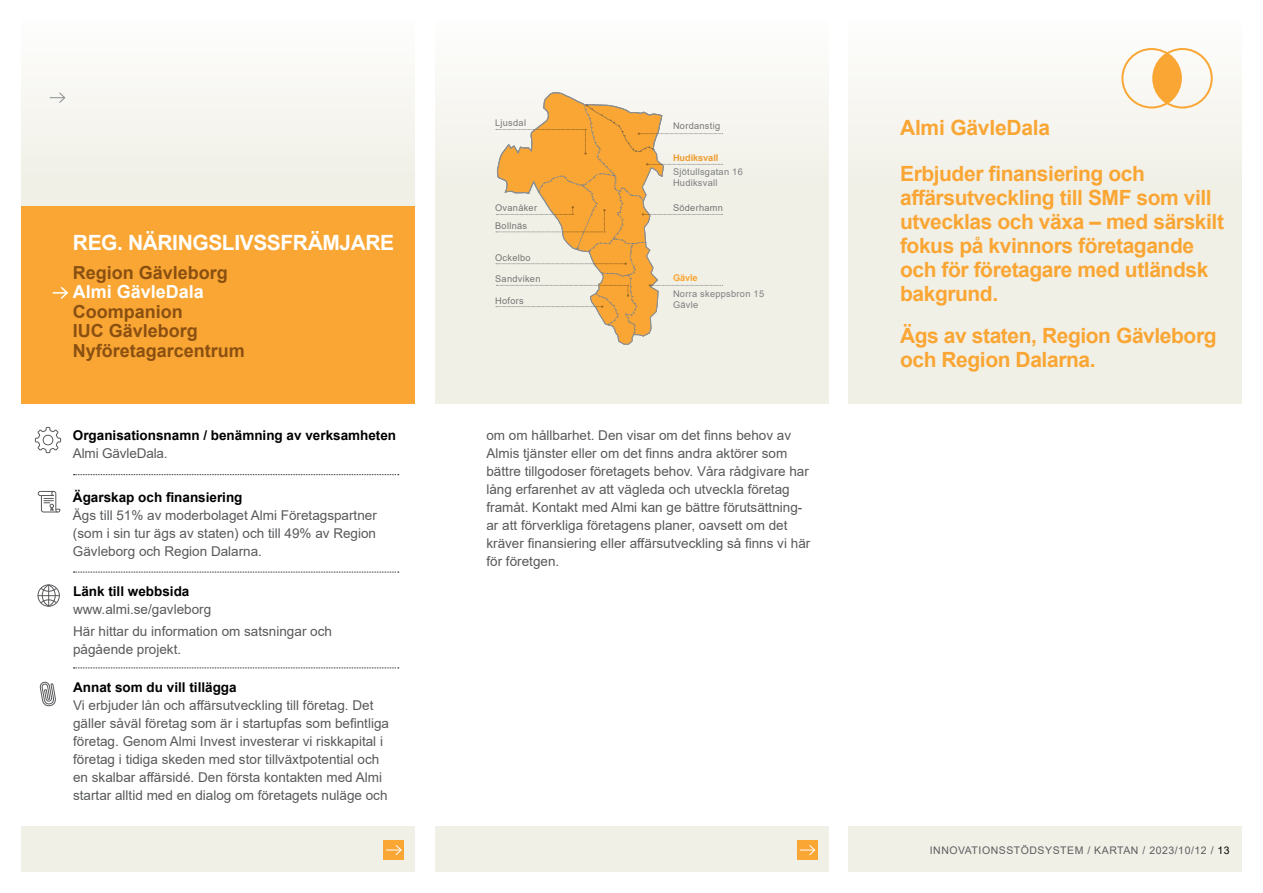
<style>
.page{position:relative;width:1263px;height:893px;background:#fff}
.page>*{position:absolute;margin:0;border:0;box-sizing:border-box;transform-origin:0 0}
.t1{font:700 21px/24px "Arial";letter-spacing:-.02em;color:#faa634}
.t2{font:700 21px "Arial";letter-spacing:-.02em;color:#fff}
.t3{font:700 18px "Arial";color:#8a5011}
.t4{font:700 18px "Arial";color:#fff}
.t5{font:13.5px/18px "Arial";color:#58595b}
.t6{font:700 13.5px "Arial";color:#000}
.t7{font:10.5px "Arial";letter-spacing:.05em;color:#5d5d60}
.t8{font:9.3px/11.1px "Arial";letter-spacing:.03em;color:#7c7e81}
.t9{font:700 9.3px "Arial";letter-spacing:-.01em;color:#faa634}
.s1{color:#000}
</style>
<div class="page">
<div style="left:848px;top:827px;width:394px;height:45px;background:#f1f0e7"></div>
<div style="left:435px;top:827px;width:393px;height:45px;background:#f1f0e7"></div>
<div style="left:21px;top:827px;width:394px;height:45px;background:#f1f0e7"></div>
<div style="left:21px;top:21px;width:394px;height:371px;background:#f6f5f0"></div>
<div style="left:21px;top:206px;width:394px;height:198px;background:#faa634"></div>
<svg style="left:50px;top:92px;width:16px;height:11px"></svg>
<div style="left:848px;top:21px;width:394px;height:383px;background:linear-gradient(to bottom,#f9f8f4,#eeede2)"></div>
<div style="left:384px;top:841px;width:20px;height:19px;background:#faa634"></div>
<div style="left:797px;top:841px;width:20px;height:19px;background:#faa634"></div>
<svg style="left:386px;top:845px;width:16px;height:11px"></svg>
<svg style="left:800px;top:845px;width:16px;height:11px"></svg>
<div style="left:1121px;top:48px;width:61px;height:60px;border:2px solid #faa634;border-radius:50%"></div>
<div style="left:1152px;top:48px;width:61px;height:60px;border:2px solid #faa634;border-radius:50%"></div>
<div style="left:1153px;top:53px;width:28px;height:50px;background:#faa634;border-radius:50%"></div>
<svg style="left:53px;top:286px;width:15px;height:13px"></svg>
<svg style="left:39px;top:681px;width:17px;height:26px"></svg>
<svg style="left:37px;top:491px;width:24px;height:22px"></svg>
<svg style="left:74px;top:572px;width:325px;height:1px"></svg>
<svg style="left:38px;top:584px;width:22px;height:23px"></svg>
<svg style="left:74px;top:667px;width:325px;height:1px"></svg>
<svg style="left:34px;top:427px;width:28px;height:27px"></svg>
<svg style="left:74px;top:474px;width:325px;height:1px"></svg>
<div style="left:435px;top:21px;width:393px;height:383px;background:linear-gradient(to right,#f6f5ef,#f5f4ed)"></div>
<svg style="left:496px;top:93px;width:227px;height:251px;background:#f0d2a4"></svg>
<p class="t2" style="left:73px;top:228px;width:323px">REG. NÄRINGSLIVSSFRÄMJARE</p>
<p class="t3" style="left:73px;top:260px;width:157px">Region Gävleborg</p>
<p class="t4" style="left:73px;top:279px;width:133px">Almi GävleDala</p>
<p class="t3" style="left:73px;top:299px;width:111px">Coompanion</p>
<p class="t3" style="left:73px;top:318px;width:127px">IUC Gävleborg</p>
<p class="t3" style="left:73px;top:338px;width:174px">Nyföretagarcentrum</p>
<p class="t6" style="left:73px;top:426px;width:325px">Organisationsnamn / benämning av verksamheten</p>
<p class="t5" style="left:73px;top:445px;width:96px">Almi GävleDala.</p>
<p class="t6" style="left:73px;top:487px;width:171px">Ägarskap och finansiering</p>
<p class="t5" style="left:73px;top:506px;width:305px;text-align:justify">Ägs till 51% av moderbolaget Almi Företagspartner (som i sin tur ägs av staten) och till 49% av Region Gävleborg och Region Dalarna.</p>
<p class="t6" style="left:73px;top:581px;width:118px">Länk till webbsida</p>
<p class="t5" style="left:73px;top:600px;width:140px">www.almi.se/gavleborg</p>
<p class="t5" style="left:73px;top:622px;width:260px">Här hittar du information om satsningar och pågående projekt.</p>
<p class="t6" style="left:73px;top:677px;width:165px">Annat som du vill tillägga</p>
<p class="t5" style="left:73px;top:696px;width:317px">Vi erbjuder lån och affärsutveckling till företag. Det gäller såväl företag som är i startupfas som befintliga företag. Genom Almi Invest investerar vi riskkapital i företag i tidiga skeden med stor tillväxtpotential och en skalbar affärsidé. Den första kontakten med Almi startar alltid med en dialog om företagets nuläge och</p>
<p class="t8" style="left:495px;top:117px;width:32px">Ljusdal</p>
<p class="t8" style="left:673px;top:120px;width:49px">Nordanstig</p>
<p class="t9" style="left:673px;top:151px;width:47px">Hudiksvall</p>
<p class="t8" style="left:495px;top:202px;width:43px">Ovanåker</p>
<p class="t8" style="left:495px;top:220px;width:33px">Bollnäs</p>
<p class="t8" style="left:495px;top:252px;width:37px">Ockelbo</p>
<p class="t8" style="left:495px;top:273px;width:47px">Sandviken</p>
<p class="t8" style="left:495px;top:295px;width:30px">Hofors</p>
<p class="t8" style="left:673px;top:166px;width:71px">Sjötullsgatan 16<br>Hudiksvall</p>
<p class="t8" style="left:673px;top:202px;width:51px">Söderhamn</p>
<p class="t9" style="left:673px;top:271px;width:26px">Gävle</p>
<p class="t8" style="left:673px;top:288px;width:93px">Norra skeppsbron 15<br>Gävle</p>
<p class="t5" style="left:486px;top:427px;width:325px">om om hållbarhet. Den visar om det finns behov av Almis tjänster eller om det finns andra aktörer som bättre tillgodoser företagets behov. Våra rådgivare har lång erfarenhet av att vägleda och utveckla företag framåt. Kontakt med Almi kan ge bättre förutsättning&shy;ar att förverkliga företagens planer, oavsett om det kräver finansiering eller affärsutveckling så finns vi här för företgen.</p>
<p class="t1" style="left:900px;top:116px;width:152px">Almi GävleDala</p>
<p class="t1" style="left:900px;top:162px;width:325px">Erbjuder finansiering och affärsutveckling till SMF som vill utvecklas och växa – med särskilt fokus på kvinnors företagande och för företagare med utländsk bakgrund.</p>
<p class="t1" style="left:900px;top:324px;width:318px">Ägs av staten, Region Gävleborg och Region Dalarna.</p>
<p class="t7" style="left:930px;top:843px;width:301px">INNOVATIONSSTÖDSYSTEM / KARTAN / 2023/10/12 / <span class="s1">13</span></p>
</div>
